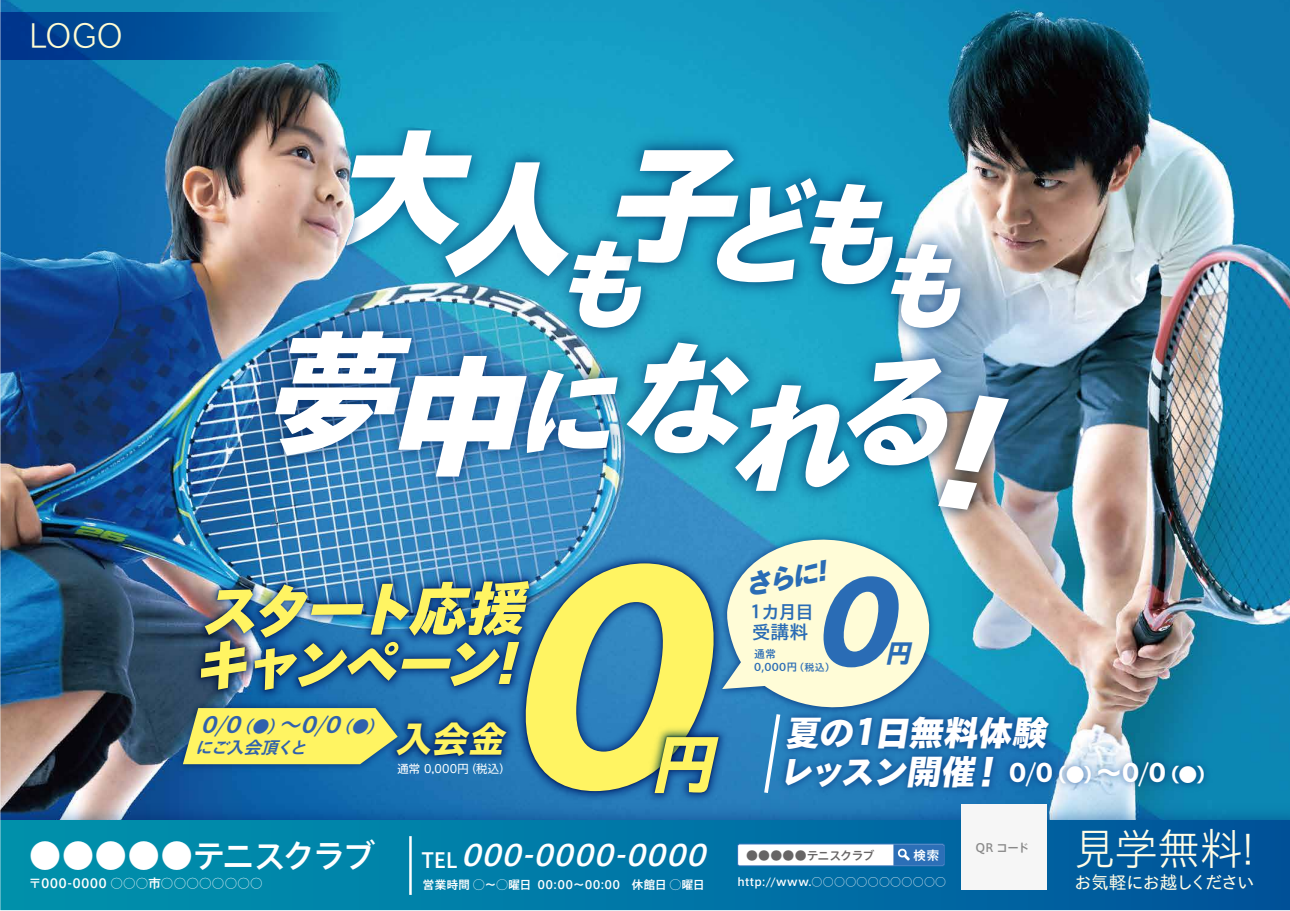
<style>
.page{position:relative;width:1290px;height:911px;background:#fff}
.page>*{position:absolute;margin:0;border:0;box-sizing:border-box;transform-origin:0 0}
.t1{font:italic 292.5px "TB Gothic E";color:#fff462}
.t2{font:italic 117px "TB Gothic E";color:#2a6cb5}
.t3{font:italic 65.62px "TB Gothic E";color:#fff462}
.t4{font:italic 800 59.25px "TB Gothic";color:#fff462}
.t5{font:italic 800 56px "TB Gothic";color:#fff462}
.t6{font:43.5px "TB Gothic SL";color:#fffde7}
.t7{font:italic 37px "TB Gothic E";color:#fff462}
.t8{font:italic 800 34.88px "TB Gothic";color:#fff}
.t9{font:34.5px "TB Gothic SL";color:#fffcd3}
.t10{font:500 32.62px "Axis Std";letter-spacing:-.095em;color:#fff}
.t11{font:italic 500 28.62px "Axis Std";color:#fff}
.t12{font:italic 800 27.12px "TB Gothic";color:#2a6cb5}
.t13{font:italic 26.25px "TB Gothic E";color:#2a6cb5}
.t14{font:25.12px "TB Gothic E";color:#fff}
.t15{font:italic 22.62px "TB Gothic B";color:#3061ad}
.t16{font:18.88px/20.1px "TB Gothic DB";letter-spacing:-.105em;color:#2a6cb5}
.t17{font:17.62px "TB Gothic R";letter-spacing:-.075em;color:#fffde7}
.t18{font:italic 17.38px "TB Gothic B";color:#3061ad}
.t19{font:500 12.5px "Axis Std";letter-spacing:.02em;color:#fff}
.t20{font:500 12.38px "Axis Std";color:#fff}
.t21{font:500 11.88px "Axis Std";letter-spacing:-.07em;color:#666464}
.t22{font:500 11.5px "Axis Std";letter-spacing:.025em;color:#fff}
.t23{font:500 11.5px "Axis Std";color:#898989}
.t24{font:11.25px "UD Shin Go Pro";letter-spacing:.02em;color:#fff}
.t25{font:500 11px "Axis Std";letter-spacing:.05em;color:#fff}
.t26{font:11px/12.9px "TB Gothic DB";letter-spacing:.02em;color:#2a6cb5}
.s1{font-size:17.38px}
.s2{font-size:10px}
.s3{font-size:19.5px}
.s4{font-style:normal;font-size:20.5px}
</style>
<div class="page">
<img style="left:0;top:0;width:1290px;height:911px">
<h3 class="t9" style="left:29px;top:16px;width:96px">LOGO</h3>
<h1 class="t1" style="left:495px;top:494px;width:282px">0</h1>
<h3 class="t4" style="left:198px;top:571px;width:344px">スタート応援</h3>
<h3 class="t5" style="left:191px;top:628px;width:340px">キャンペーン!</h3>
<h3 class="t15" style="left:201px;top:711px;width:190px">0/0<span class="s1">（●）</span>～0/0<span class="s1">（●）</span></h3>
<h3 class="t18" style="left:194px;top:737px;width:120px">にご入会頂くと</h3>
<h3 class="t7" style="left:394px;top:715px;width:120px">入会金</h3>
<p class="t24" style="left:397px;top:760px;width:115px">通常 0,000円（税込）</p>
<h3 class="t3" style="left:649px;top:722px;width:85px">円</h3>
<h3 class="t12" style="left:742px;top:567px;width:83px;rotate:-10deg">さらに!</h3>
<h2 class="t2" style="left:811px;top:549px;width:114px">0</h2>
<h3 class="t16" style="left:746px;top:601px;width:69px">１カ月目受講料</h3>
<h3 class="t13" style="left:884px;top:636px;width:35px">円</h3>
<p class="t26" style="left:754px;top:647px;width:82px">通常<br>0,000円<span class="s2">（税込）</span></p>
<h3 class="t8" style="left:784px;top:710px;width:270px">夏の１日無料体験</h3>
<h3 class="t8" style="left:778px;top:749px;width:233px">レッスン開催！</h3>
<h3 class="t14" style="left:1009px;top:756px;width:208px">0/0<span class="s3">（●）</span>～0/0<span class="s3">（●）</span></h3>
<h3 class="t10" style="left:29px;top:830px;width:347px">●●●●●テニスクラブ</h3>
<p class="t19" style="left:29px;top:874px;width:235px">〒000-0000 ○○○市○○○○○○○○</p>
<h3 class="t11" style="left:422px;top:834px;width:295px"><span class="s4">T E L</span> 000-0000-0000</h3>
<p class="t22" style="left:423px;top:875px;width:283px">営業時間 ◯～◯曜日 00:00～00:00　休館日 ◯曜日</p>
<p class="t21" style="left:746px;top:846px;width:130px">●●●●●テニスクラブ</p>
<p class="t20" style="left:913px;top:845px;width:27px">検索</p>
<p class="t25" style="left:738px;top:873px;width:210px">http://www.○○○○○○○○○○○○</p>
<p class="t23" style="left:975px;top:839px;width:55px">QR コード</p>
<h3 class="t6" style="left:1073px;top:824px;width:182px">見学無料!</h3>
<h3 class="t17" style="left:1074px;top:873px;width:182px">お気軽にお越しください</h3>
</div>
